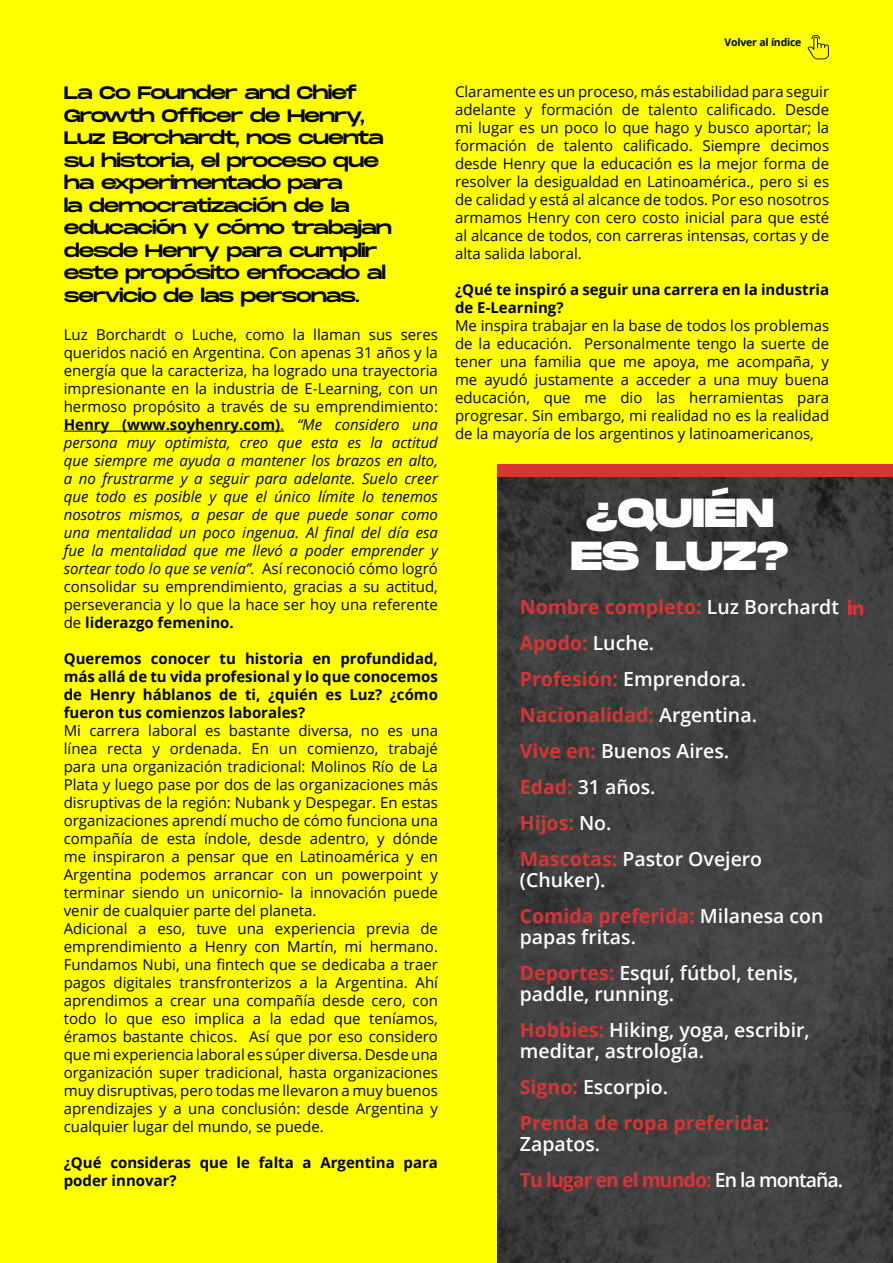
<style>
.page{position:relative;width:893px;height:1263px;background:#ff0}
.page>*{position:absolute;margin:0;border:0;box-sizing:border-box;transform-origin:0 0}
.t1{font:800 40.5px/43.5px "Monument Extended";color:#fff;text-align:center}
.t2{font:600 19.5px/36px "Open Sans";color:#fff}
.t3{font:18px/22.5px "Monument Extended";letter-spacing:-.065em;color:#000}
.t4{font:15px/18px "Open Sans";color:#000;text-align:justify}
.t5{font:italic 15px/18px "Open Sans";color:#000;text-align:justify}
.t6{font:700 15px/18px "Open Sans";color:#000}
.t7{font:700 10.5px "Open Sans";letter-spacing:-.02em;color:#000}
.s1{font-style:normal}
.s2{font-weight:700;font-style:normal}
.s3{font-weight:700;color:#d73436}
</style>
<div class="page">
<svg style="left:497px;top:477px;width:396px;height:786px;background:#3f3f3f"></svg>
<hr style="left:64px;top:431px;width:220px;height:1px;background:#000">
<div style="left:497px;top:464px;width:396px;height:13px;background:#d73436"></div>
<svg style="left:848px;top:599px;width:15px;height:16px"></svg>
<svg style="left:807px;top:35px;width:22px;height:24px"></svg>
<p class="t3" style="left:64px;top:81px;width:330px">La Co Founder and Chief<br>Growth Officer de Henry,<br>Luz Borchardt, nos cuenta su historia, el proceso que ha experimentado para<br>la democratización de la educación y cómo trabajan desde Henry para cumplir este propósito enfocado al servicio de las personas.</p>
<p class="t5" style="left:64px;top:325px;width:376px"><span class="s1">Luz Borchardt o Luche, como la llaman sus seres queridos nació en Argentina. Con apenas 31 años y la energía que la caracteriza, ha logrado una trayectoria impresionante en la industria de E-Learning, con un hermoso propósito a través de su emprendimiento:<br></span><span class="s2">Henry (www.soyhenry.com)</span><span class="s1">.</span> “Me considero una persona muy optimista, creo que esta es la actitud que siempre me ayuda a mantener los brazos en alto, a no frustrarme y a seguir para adelante. Suelo creer que todo es posible y que el único límite lo tenemos nosotros mismos, a pesar de que puede sonar como una mentalidad un poco ingenua. Al final del día esa fue la mentalidad que me llevó a poder emprender y sortear todo lo que se venía”. <span class="s1">Así reconoció cómo logró consolidar su emprendimiento, gracias a su actitud, perseverancia y lo que la hace ser hoy una referente de</span> <span class="s2">liderazgo femenino.</span></p>
<p class="t6" style="left:64px;top:649px;width:376px;text-align:justify">Queremos conocer tu historia en profundidad, más allá de tu vida profesional y lo que conocemos de Henry háblanos de ti, ¿quién es Luz? ¿cómo fueron tus comienzos laborales?</p>
<p class="t4" style="left:64px;top:721px;width:376px;text-align:left">Mi carrera laboral es bastante diversa, no es una línea recta y ordenada. En un comienzo, trabajé para una organización tradicional: Molinos Río de La Plata y luego pase por dos de las organizaciones más disruptivas de la región: Nubank y Despegar. En estas organizaciones aprendí mucho de cómo funciona una compañía de esta índole, desde adentro, y dónde me inspiraron a pensar que en Latinoamérica y en Argentina podemos arrancar con un powerpoint y terminar siendo un unicornio- la innovación puede venir de cualquier parte del planeta.<br>Adicional a eso, tuve una experiencia previa de emprendimiento a Henry con Martín, mi hermano.<br>Fundamos Nubi, una fintech que se dedicaba a traer pagos digitales transfronterizos a la Argentina. Ahí aprendimos a crear una compañía desde cero, con todo lo que eso implica a la edad que teníamos, éramos bastante chicos. Así que por eso considero que mi experiencia laboral es súper diversa. Desde una organización super tradicional, hasta organizaciones muy disruptivas, pero todas me llevaron a muy buenos aprendizajes y a una conclusión: desde Argentina y cualquier lugar del mundo, se puede.</p>
<p class="t6" style="left:64px;top:1153px;width:376px">¿Qué consideras que le falta a Argentina para poder innovar?</p>
<p class="t7" style="left:725px;top:35px;width:78px">Volver al índice</p>
<p class="t4" style="left:455px;top:82px;width:376px">Claramente es un proceso, más estabilidad para seguir adelante y formación de talento calificado. Desde mi lugar es un poco lo que hago y busco aportar; la formación de talento calificado. Siempre decimos desde Henry que la educación es la mejor forma de resolver la desigualdad en Latinoamérica., pero si es de calidad y está al alcance de todos. Por eso nosotros armamos Henry con cero costo inicial para que esté al alcance de todos, con carreras intensas, cortas y de alta salida laboral.</p>
<p class="t6" style="left:455px;top:280px;width:376px">¿Qué te inspiró a seguir una carrera en la industria de E-Learning?</p>
<p class="t4" style="left:455px;top:316px;width:376px">Me inspira trabajar en la base de todos los problemas de la educación. Personalmente tengo la suerte de tener una familia que me apoya, me acompaña, y me ayudó justamente a acceder a una muy buena educación, que me dio las herramientas para progresar. Sin embargo, mi realidad no es la realidad de la mayoría de los argentinos y latinoamericanos,</p>
<h1 class="t1" style="left:571px;top:490px;width:219px">¿QUIÉN<br>ES LUZ?</h1>
<h2 class="t2" style="left:520px;top:589px;width:321px"><span class="s3">Nombre completo:</span> Luz Borchardt<br><span class="s3">Apodo:</span> Luche.<br><span class="s3">Profesión:</span> Emprendora.<br><span class="s3">Nacionalidad:</span> Argentina.<br><span class="s3">Vive en:</span> Buenos Aires.<br><span class="s3">Edad:</span> 31 años.<br><span class="s3">Hijos:</span> No.<br><span class="s3">Mascotas:</span> Pastor Ovejero</h2>
<h2 class="t2" style="left:520px;top:862px;width:305px">(Chuker).<br><span class="s3">Comida preferida:</span> Milanesa con</h2>
<h2 class="t2" style="left:520px;top:919px;width:280px">papas fritas.<br><span class="s3">Deportes:</span> Esquí, fútbol, tenis,</h2>
<h2 class="t2" style="left:520px;top:976px;width:291px">paddle, running.<br><span class="s3">Hobbies:</span> Hiking, yoga, escribir,</h2>
<h2 class="t2" style="left:520px;top:1033px;width:251px">meditar, astrología.<br><span class="s3">Signo:</span> Escorpio.<br><span class="s3">Prenda de ropa preferida:</span></h2>
<h2 class="t2" style="left:520px;top:1126px;width:325px">Zapatos.<br><span class="s3">Tu lugar en el mundo:</span> En la montaña.</h2>
</div>
